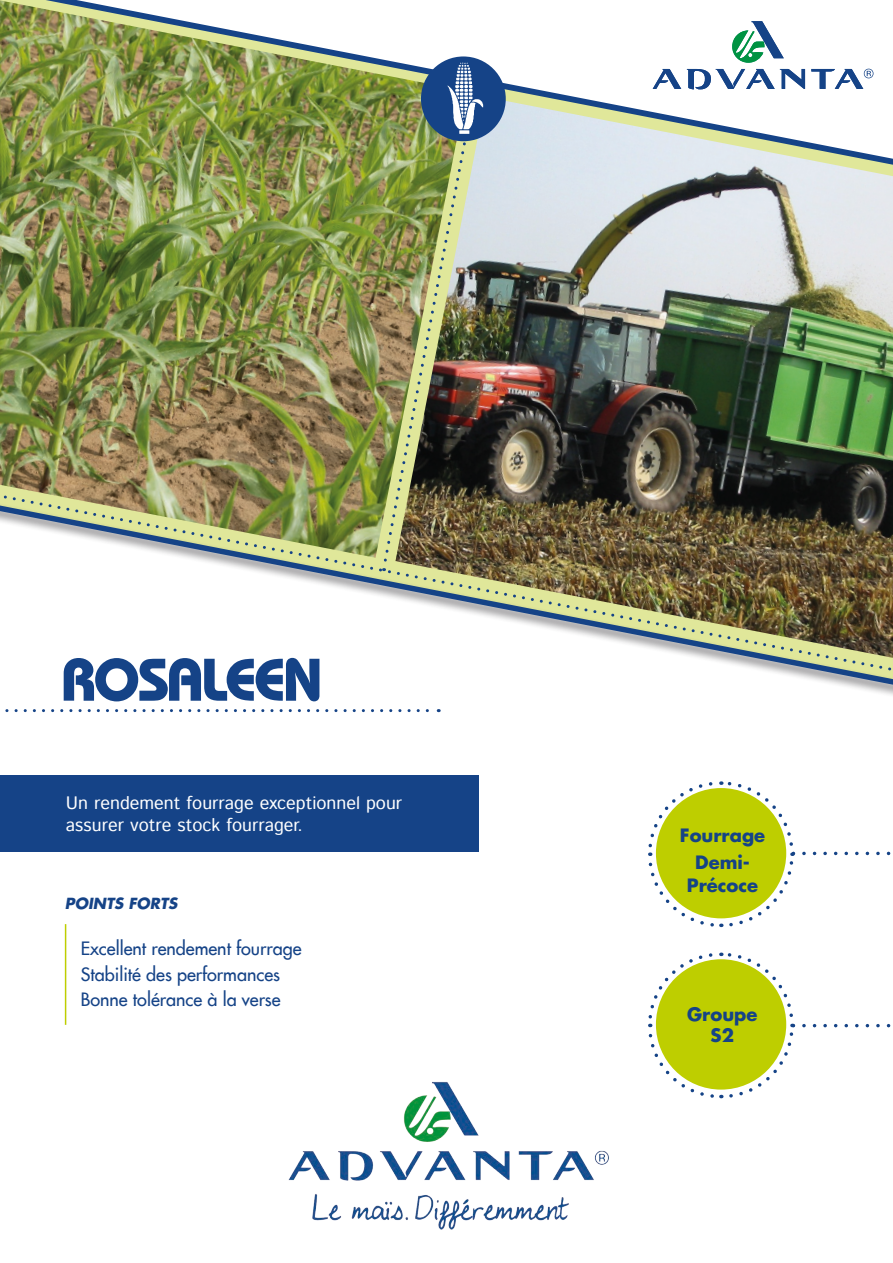
<style>
.page{position:relative;width:893px;height:1263px;background:#fff}
.page>*{position:absolute;margin:0;border:0;box-sizing:border-box;transform-origin:0 0}
.t1{font:700 60px "Bauhaus IT Cby BT";letter-spacing:-.04em;color:#154387}
.t2{font:18px "Futura";color:#154387}
.t3{font:18px/21.6px "Istok Web";color:#fff}
.t4{font:700 18px/21.6px "Futura";color:#154387;text-align:center}
.t5{font:italic 700 15px "Futura";color:#154387}
</style>
<div class="page">
<svg style="left:190px;top:558px;width:703px;height:127px"></svg>
<svg style="left:495px;top:21px;width:379px;height:76px"></svg>
<div style="left:0;top:775px;width:478px;height:76px;background:#154387"></div>
<hr style="left:65px;top:924px;width:1px;height:101px;background:#bece00">
<svg style="left:648px;top:781px;width:243px;height:147px"></svg>
<svg style="left:648px;top:952px;width:243px;height:147px"></svg>
<svg style="left:5px;top:709px;width:434px;height:3px"></svg>
<img style="left:0;top:0;width:447px;height:558px">
<img style="left:288px;top:1081px;width:321px;height:149px">
<img style="left:395px;top:97px;width:498px;height:561px">
<div style="left:421px;top:56px;width:85px;height:85px;background:#154387;border-radius:50%"></div>
<svg style="left:448px;top:63px;width:35px;height:71px"></svg>
<p class="t1" style="left:61px;top:643px;width:263px">ROSALEEN</p>
<p class="t3" style="left:66px;top:792px;width:338px">Un rendement fourrage exceptionnel pour assurer votre stock fourrager.</p>
<p class="t5" style="left:65px;top:893px;width:114px">POINTS FORTS</p>
<p class="t2" style="left:81px;top:937px;width:222px">Excellent rendement fourrage</p>
<p class="t2" style="left:81px;top:963px;width:201px">Stabilité des performances</p>
<p class="t2" style="left:81px;top:988px;width:201px">Bonne tolérance à la verse</p>
<p class="t4" style="left:680px;top:824px;width:87px">Fourrage</p>
<p class="t4" style="left:695px;top:851px;width:56px">Demi-</p>
<p class="t4" style="left:687px;top:874px;width:73px">Précoce</p>
<p class="t4" style="left:687px;top:1003px;width:72px">Groupe<br>S2</p>
</div>
